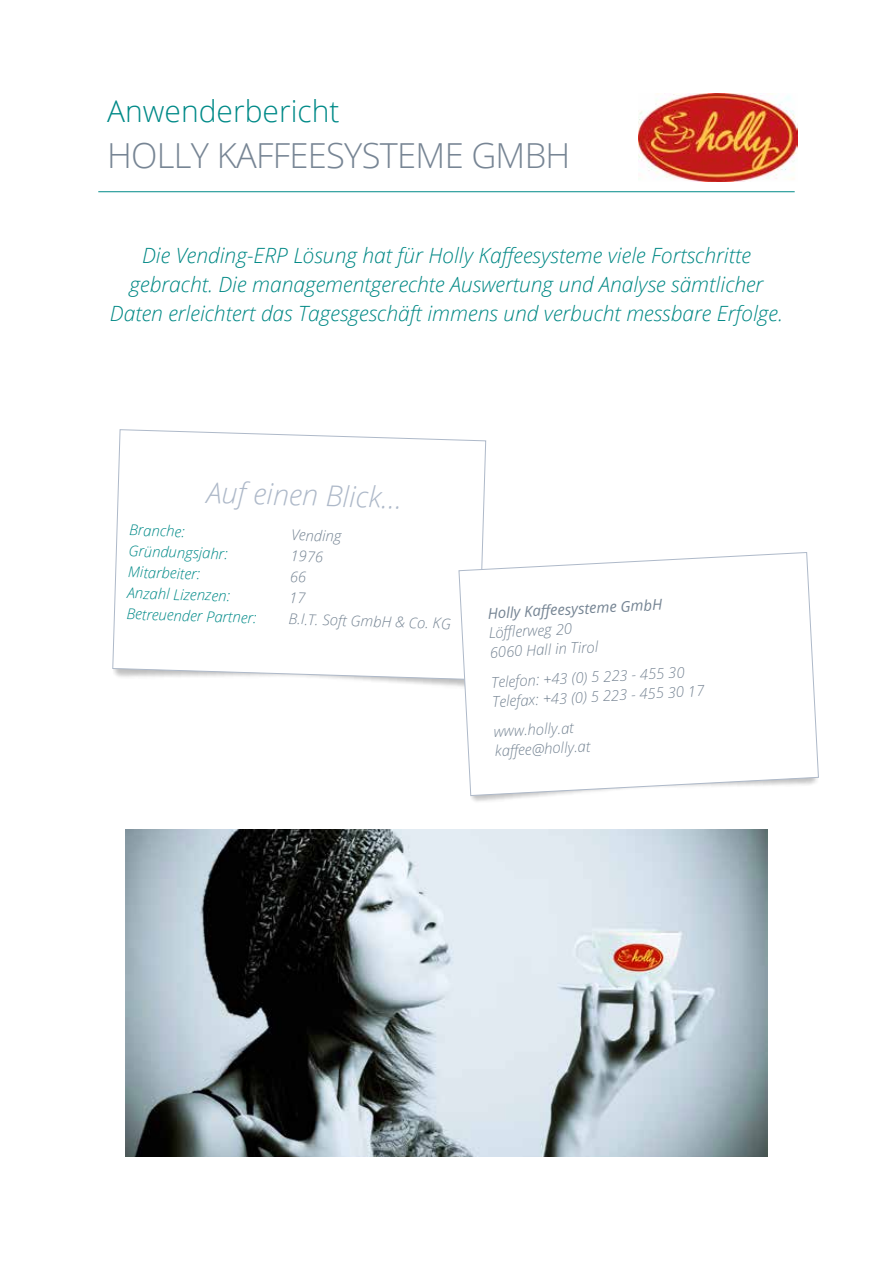
<style>
.page{position:relative;width:893px;height:1263px;background:#fff}
.page>*{position:absolute;margin:0;border:0;box-sizing:border-box;transform-origin:0 0}
.t1{font:300 34.5px "Open Sans";letter-spacing:-.02em;color:#778594}
.t2{font:300 30px "Open Sans";color:#008a88}
.t3{font:italic 300 28.8px "Open Sans";color:#aeb9c9}
.t4{font:italic 300 21px/29.2px "Open Sans";color:#008885;text-align:center}
.t5{font:italic 300 14.85px/19.5px "Open Sans";color:#768594}
.t6{font:italic 300 14.85px "Open Sans";color:#008a88}
.t7{font:italic 300 14.85px/19.5px "Open Sans";color:#778594}
.t8{font:italic 14.85px "Open Sans";color:#768594}
.s1{color:#768594}
</style>
<div class="page">
<hr style="left:98px;top:191px;width:697px;height:1px;background:#008a88">
<svg style="left:112px;top:429px;width:374px;height:251px"></svg>
<img style="left:470px;top:796px;width:69px;height:6px">
<svg style="left:459px;top:552px;width:360px;height:244px"></svg>
<img style="left:639px;top:94px;width:158px;height:88px">
<img style="left:125px;top:829px;width:642px;height:328px">
<svg style="left:291px;top:571px;width:15px;height:12px"></svg>
<svg style="left:292px;top:592px;width:14px;height:11px"></svg>
<h2 class="t2" style="left:107px;top:91px;width:234px">Anwenderbericht</h2>
<h1 class="t1" style="left:107px;top:131px;width:465px">HOLLY KAFFEESYSTEME GMBH</h1>
<p class="t4" style="left:110px;top:240px;width:675px">Die Vending-ERP Lösung hat für Holly Kaffeesysteme viele Fortschritte gebracht. Die managementgerechte Auswertung und Analyse sämtlicher<br>Daten erleichtert das Tagesgeschäft immens und verbucht messbare Erfolge.</p>
<h3 class="t3" style="left:208px;top:472px;width:197px;rotate:2deg">Auf einen Blick…</h3>
<p class="t6" style="left:130px;top:519px;width:57px;rotate:2deg">Branche:</p>
<p class="t5" style="left:292px;top:524px;width:52px;rotate:2deg">Vending</p>
<p class="t6" style="left:129px;top:540px;width:101px;rotate:2deg">Gründungsjahr:</p>
<p class="t5" style="left:291px;top:545px;width:34px;rotate:2deg">1976</p>
<p class="t6" style="left:128px;top:561px;width:74px;rotate:2deg">Mitarbeiter:</p>
<p class="t6" style="left:128px;top:582px;width:104px;rotate:2deg">Anzahl Lizenzen:</p>
<p class="t6" style="left:127px;top:603px;width:131px;rotate:2deg">Betreuender Partner:</p>
<p class="t5" style="left:289px;top:608px;width:164px;rotate:2deg">B.I.T. Soft GmbH &amp; Co. KG</p>
<p class="t8" style="left:487px;top:603px;width:176px;rotate:-3deg">Holly Kaff eesysteme GmbH</p>
<p class="t5" style="left:488px;top:622px;width:110px;rotate:-3deg">Löffl erweg 20<br>6060 Hall in Tirol</p>
<p class="t7" style="left:491px;top:672px;width:214px;rotate:-3deg">Telefon: +43 (0) 5 223 - 455 30<br><span class="s1">Telefax:</span> +43 (0) 5 223 - 455 30 17</p>
<p class="t5" style="left:493px;top:721px;width:97px;rotate:-3deg">www.holly.at kaff ee@holly.at</p>
</div>
